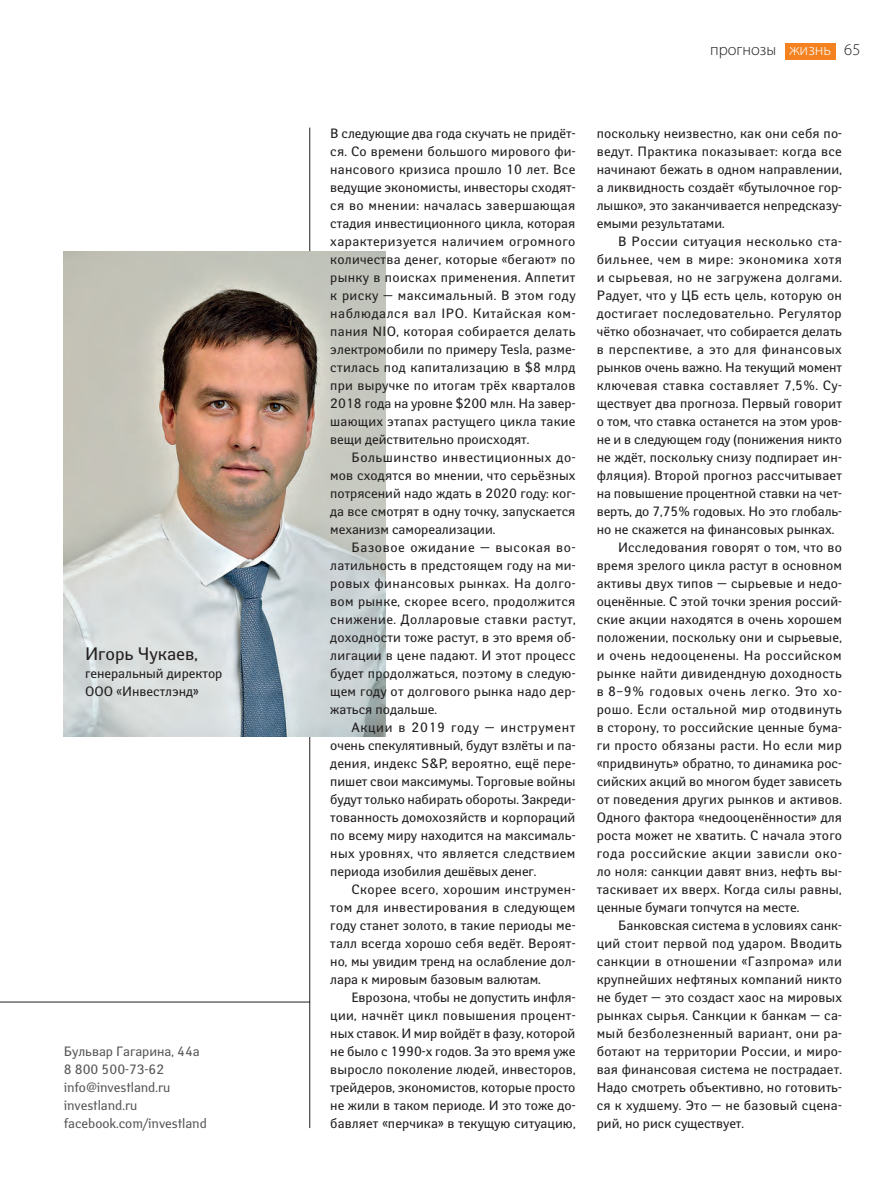
<style>
.page{position:relative;width:893px;height:1191px;background:#fff}
.page>*{position:absolute;margin:0;border:0;box-sizing:border-box;transform-origin:0 0}
.t1{font:18px "Yanus";color:#231f20}
.t2{font:300 16.5px "Myriad Pro";color:#231f20}
.t3{font:300 16.5px "Myriad Pro";color:#fff}
.t4{font:13.5px/18px "Yanus";letter-spacing:.015em;color:#231f20;text-align:justify}
.t5{font:13.5px "Yanus";letter-spacing:-.005em;color:#231f20}
.t6{font:13.5px/18px "Yanus";color:#57585a}
.t7{font:13.5px "Yanus";letter-spacing:.045em;color:#231f20}
.t8{font:13.5px "Yanus";letter-spacing:.035em;color:#231f20}
.t9{font:13.5px "Yanus";letter-spacing:.04em;color:#231f20}
.s1{color:#231f20}
</style>
<div class="page">
<div style="left:785px;top:43px;width:50px;height:16px;background:#f58220"></div>
<hr style="left:309px;top:128px;width:1px;height:1000px;background:#231f20">
<img style="left:64px;top:251px;width:322px;height:485px">
<hr style="left:0;top:1001px;width:310px;height:1px;background:#231f20">
<h1 class="t1" style="left:85px;top:642px;width:114px">Игорь Чукаев,</h1>
<p class="t4" style="left:85px;top:664px;width:139px">генеральный директор<br>ООО «Инвестлэнд»</p>
<p class="t6" style="left:64px;top:1042px;width:145px">Бульвар Гагарина, 44а<br>8 800 500-73-62 info@investland.ru investland.ru facebook.com/investland</p>
<p class="t2" style="left:710px;top:40px;width:68px">прогнозы</p>
<p class="t3" style="left:789px;top:40px;width:73px">жизнь <span class="s1">65</span></p>
<p class="t4" style="left:330px;top:124px;width:247px">В следующие два года скучать не придёт&shy;ся. Со времени большого мирового фи&shy;нансового кризиса прошло 10 лет. Все ведущие экономисты, инвесторы сходят&shy;ся во мнении: началась завершающая стадия инвестиционного цикла, которая характеризуется наличием огромного количества денег, которые «бегают» по рынку в поисках применения. Аппетит к риску — максимальный. В этом году наблюдался вал IPO. Китайская ком&shy;пания NIO, которая собирается делать электромобили по примеру Tesla, разме&shy;стилась под капитализацию в $8 млрд при выручке по итогам трёх кварталов 2018 года на уровне $200 млн. На завер&shy;шающих этапах растущего цикла такие вещи действительно происходят.</p>
<p class="t4" style="left:330px;top:448px;width:247px;text-indent:21px">Большинство инвестиционных до&shy;мов сходятся во мнении, что серьёзных потрясений надо ждать в 2020 году: ког&shy;да все смотрят в одну точку, запускается механизм самореализации.</p>
<p class="t4" style="left:330px;top:538px;width:247px;text-indent:21px">Базовое ожидание — высокая во&shy;латильность в предстоящем году на ми&shy;ровых финансовых рынках. На долго&shy;вом рынке, скорее всего, продолжится снижение. Долларовые ставки растут, доходности тоже растут, в это время об&shy;лигации в цене падают. И этот процесс будет продолжаться, поэтому в следую&shy;щем году от долгового рынка надо дер&shy;жаться подальше.</p>
<p class="t4" style="left:330px;top:718px;width:247px;text-indent:21px">Акции в 2019 году — инструмент очень спекулятивный, будут взлёты и па&shy;дения, индекс S&amp;P, вероятно, ещё пере&shy;пишет свои максимумы. Торговые войны будут только набирать обороты. Закреди&shy;тованность домохозяйств и корпораций по всему миру находится на максималь&shy;ных уровнях, что является следствием периода изобилия дешёвых денег.</p>
<p class="t4" style="left:330px;top:880px;width:247px;text-indent:21px">Скорее всего, хорошим инструмен&shy;том для инвестирования в следующем году станет золото, в такие периоды ме&shy;талл всегда хорошо себя ведёт. Вероят&shy;но, мы увидим тренд на ослабление дол&shy;лара к мировым базовым валютам.</p>
<p class="t4" style="left:330px;top:988px;width:247px;text-indent:21px">Еврозона, чтобы не допустить инфля&shy;ции, начнёт цикл повышения процент&shy;ных ставок. И мир войдёт в фазу, которой не было с 1990-х годов. За это время уже выросло поколение людей, инвесторов, трейдеров, экономистов, которые просто не жили в таком периоде. И это тоже до&shy;бавляет «перчика» в текущую ситуацию,</p>
<p class="t4" style="left:597px;top:124px;width:247px">поскольку неизвестно, как они себя по&shy;ведут. Практика показывает: когда все начинают бежать в одном направлении, а ликвидность создаёт «бутылочное гор&shy;лышко», это заканчивается непредсказу&shy;емыми результатами.</p>
<p class="t8" style="left:618px;top:232px;width:225px">В России ситуация несколько ста-</p>
<p class="t9" style="left:597px;top:250px;width:247px">бильнее, чем в мире: экономика хотя</p>
<p class="t4" style="left:597px;top:268px;width:247px">и сырьевая, но не загружена долгами.</p>
<p class="t4" style="left:597px;top:286px;width:247px">Радует, что у ЦБ есть цель, которую он</p>
<p class="t4" style="left:597px;top:304px;width:247px">достигает последовательно. Регулятор</p>
<p class="t4" style="left:597px;top:322px;width:247px">чётко обозначает, что собирается делать</p>
<p class="t8" style="left:597px;top:341px;width:247px">в перспективе, а это для финансовых</p>
<p class="t5" style="left:597px;top:359px;width:247px">рынков очень важно. На текущий момент</p>
<p class="t4" style="left:597px;top:376px;width:247px">ключевая ставка составляет 7,5%. Су-</p>
<p class="t4" style="left:597px;top:394px;width:247px">ществует два прогноза. Первый говорит</p>
<p class="t5" style="left:597px;top:413px;width:247px">о том, что ставка останется на этом уров-</p>
<p class="t5" style="left:597px;top:431px;width:247px">не и в следующем году (понижения никто</p>
<p class="t4" style="left:597px;top:448px;width:247px">не ждёт, поскольку снизу подпирает ин-</p>
<p class="t4" style="left:597px;top:466px;width:247px">фляция). Второй прогноз рассчитывает</p>
<p class="t5" style="left:597px;top:485px;width:247px">на повышение процентной ставки на чет-</p>
<p class="t5" style="left:597px;top:503px;width:247px">верть, до 7,75% годовых. Но это глобаль-</p>
<p class="t4" style="left:597px;top:520px;width:239px">но не скажется на финансовых рынках.</p>
<p class="t4" style="left:618px;top:538px;width:225px">Исследования говорят о том, что во</p>
<p class="t4" style="left:597px;top:556px;width:247px">время зрелого цикла растут в основном</p>
<p class="t4" style="left:597px;top:574px;width:247px">активы двух типов — сырьевые и недо-</p>
<p class="t4" style="left:597px;top:592px;width:247px">оценённые. С этой точки зрения россий-</p>
<p class="t4" style="left:597px;top:610px;width:247px">ские акции находятся в очень хорошем</p>
<p class="t4" style="left:597px;top:628px;width:247px">положении, поскольку они и сырьевые,</p>
<p class="t4" style="left:597px;top:646px;width:247px">и очень недооценены. На российском</p>
<p class="t4" style="left:597px;top:664px;width:247px">рынке найти дивидендную доходность</p>
<p class="t7" style="left:597px;top:683px;width:247px">в 8–9% годовых очень легко. Это хо-</p>
<p class="t4" style="left:597px;top:700px;width:247px">рошо. Если остальной мир отодвинуть</p>
<p class="t4" style="left:597px;top:718px;width:247px">в сторону, то российские ценные бума-</p>
<p class="t4" style="left:597px;top:736px;width:247px">ги просто обязаны расти. Но если мир</p>
<p class="t4" style="left:597px;top:754px;width:247px">«придвинуть» обратно, то динамика рос-</p>
<p class="t4" style="left:597px;top:772px;width:247px">сийских акций во многом будет зависеть</p>
<p class="t4" style="left:597px;top:790px;width:247px">от поведения других рынков и активов.</p>
<p class="t4" style="left:597px;top:808px;width:247px">Одного фактора «недооценённости» для</p>
<p class="t4" style="left:597px;top:826px;width:247px">роста может не хватить. С начала этого</p>
<p class="t7" style="left:597px;top:845px;width:247px">года российские акции зависли око-</p>
<p class="t4" style="left:597px;top:862px;width:247px">ло ноля: санкции давят вниз, нефть вы-</p>
<p class="t4" style="left:597px;top:880px;width:246px">таскивает их вверх. Когда силы равны,</p>
<p class="t4" style="left:597px;top:898px;width:204px">ценные бумаги топчутся на месте.</p>
<p class="t4" style="left:618px;top:916px;width:225px">Банковская система в условиях санк-</p>
<p class="t4" style="left:597px;top:934px;width:247px">ций стоит первой под ударом. Вводить</p>
<p class="t4" style="left:597px;top:952px;width:247px">санкции в отношении «Газпрома» или</p>
<p class="t4" style="left:597px;top:970px;width:247px">крупнейших нефтяных компаний никто</p>
<p class="t4" style="left:597px;top:988px;width:247px">не будет — это создаст хаос на мировых</p>
<p class="t4" style="left:597px;top:1006px;width:247px">рынках сырья. Санкции к банкам — са-</p>
<p class="t4" style="left:597px;top:1024px;width:247px">мый безболезненный вариант, они ра-</p>
<p class="t4" style="left:597px;top:1042px;width:247px">ботают на территории России, и миро-</p>
<p class="t4" style="left:597px;top:1060px;width:247px">вая финансовая система не пострадает.</p>
<p class="t4" style="left:597px;top:1078px;width:247px">Надо смотреть объективно, но готовить-</p>
<p class="t4" style="left:597px;top:1096px;width:247px">ся к худшему. Это — не базовый сцена-</p>
<p class="t4" style="left:597px;top:1114px;width:149px">рий, но риск существует.</p>
</div>
